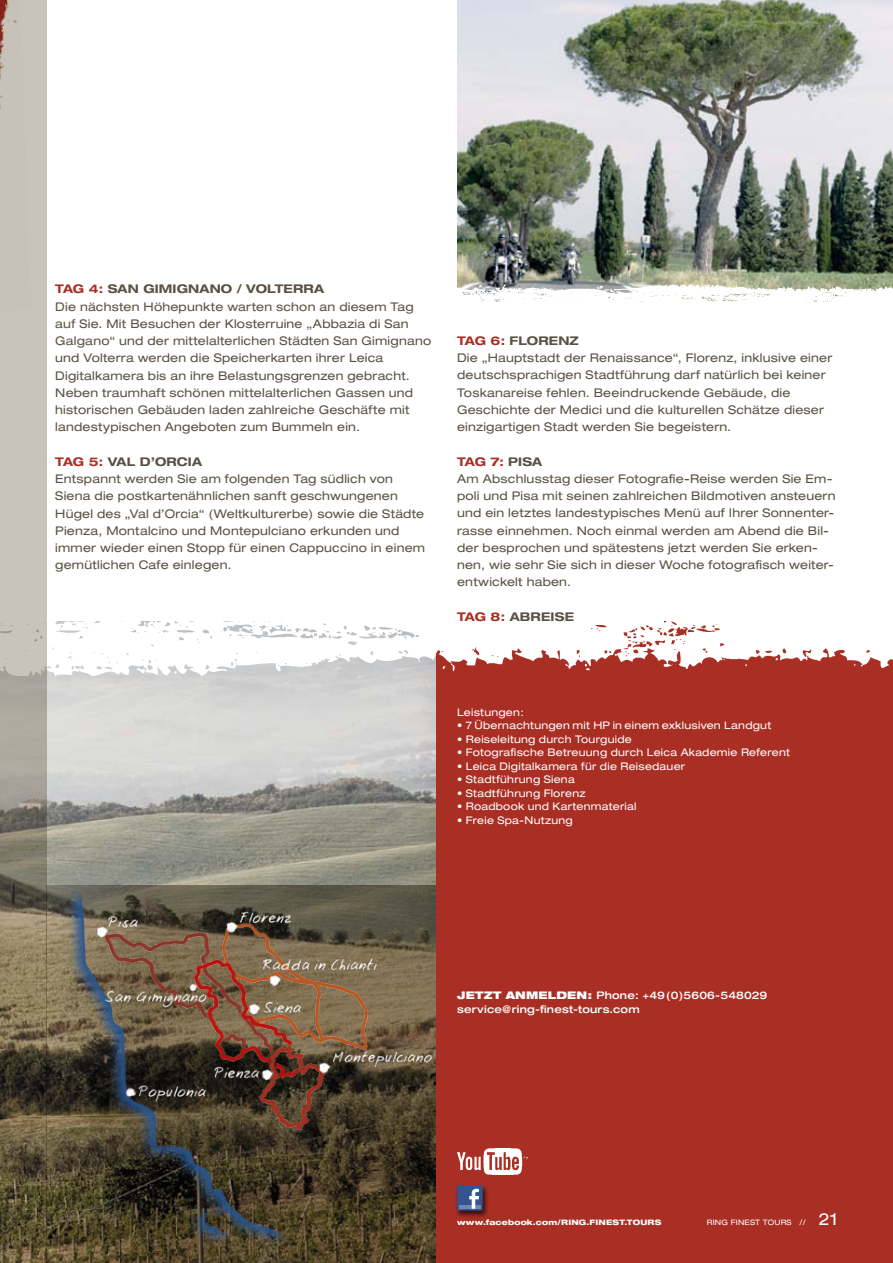
<style>
.page{position:relative;width:893px;height:1263px;background:#fff}
.page>*{position:absolute;margin:0;border:0;box-sizing:border-box;transform-origin:0 0}
.t1{font:expanded 12px/17.2px "Helvetica Neue";letter-spacing:.02em;color:#585144}
.t2{font:700 expanded 12px "Helvetica Neue";letter-spacing:-.005em;color:#585144}
.t3{font:expanded 10.5px "Helvetica Neue";letter-spacing:.025em;color:#fff}
.t4{font:500 expanded 10.5px/13.5px "Helvetica Neue";letter-spacing:.02em;color:#fff}
.t5{font:800 expanded 7.5px "Helvetica Neue";letter-spacing:.025em;color:#fff}
.t6{font:expanded 7.5px "Helvetica Neue";letter-spacing:.02em;color:#fff}
.s1{color:#a92f25}
.s2{font-weight:700;color:#a92f25}
.s3{font-weight:700}
.s4{font-weight:900}
.s5{font-size:16.5px}
</style>
<div class="page">
<div style="left:436px;top:621px;width:457px;height:642px;background:#a92f25"></div>
<img style="left:457px;top:1149px;width:70px;height:25px">
<div style="left:455px;top:1184px;width:34px;height:34px;background:#000;opacity:.7"></div>
<div style="left:457px;top:1185px;width:26px;height:25px;background:#355390"></div>
<hr style="left:459px;top:1205px;width:22px;height:4px;background:#7187b2">
<svg style="left:469px;top:1189px;width:10px;height:20px"></svg>
<img style="left:457px;top:0;width:436px;height:280px">
<img style="left:47px;top:675px;width:389px;height:183px">
<img style="left:47px;top:621px;width:846px;height:54px">
<svg style="left:0;top:0;width:47px;height:1263px;background:#b7b1a6"></svg>
<img style="left:457px;top:280px;width:436px;height:22px">
<svg style="left:47px;top:1252px;width:389px;height:11px;background:#524529"></svg>
<img style="left:8px;top:858px;width:428px;height:394px">
<p class="t2" style="left:55px;top:281px;width:104px"><span class="s1">TAG 4:</span> SAN GIMIGN</p>
<p class="t2" style="left:199px;top:281px;width:16px">ANO</p>
<p class="t2" style="left:237px;top:281px;width:24px">/ VOLTERR</p>
<p class="t2" style="left:314px;top:281px;width:12px">A</p>
<p class="t1" style="left:55px;top:297px;width:377px">Die nächsten Höhepunkte warten schon an diesem Tag auf Sie. Mit Besuchen der Klosterruine „Abbazia di San Galgano“ und der mittelalterlichen Städten San Gimignano und Volterra werden die Speicherkarten ihrer Leica Digitalkamera bis an ihre Belastungsgrenzen gebracht.<br>Neben traumhaft schönen mittelalterlichen Gassen und historischen Gebäuden laden zahlreiche Geschäfte mit landestypischen Angeboten zum Bummeln ein.</p>
<p class="t2" style="left:55px;top:454px;width:116px"><span class="s1">TAG 5:</span> VAL D’ORCI</p>
<p class="t2" style="left:192px;top:454px;width:12px">A</p>
<p class="t1" style="left:55px;top:470px;width:371px">Entspannt werden Sie am folgenden Tag südlich von Siena die postkartenähnlichen sanft geschwungenen Hügel des „Val d’Orcia“ (Weltkulturerbe) sowie die Städte Pienza, Montalcino und Montepulciano erkunden und immer wieder einen Stopp für einen Cappuccino in einem gemütlichen Cafe einlegen.</p>
<p class="t1" style="left:457px;top:332px;width:377px"><span class="s2">TAG 6:</span> <span class="s3">FLORENZ<br></span>Die „Hauptstadt der Renaissance“, Florenz, inklusive einer deutschsprachigen Stadtführung darf natürlich bei keiner Toskanareise fehlen. Beeindruckende Gebäude, die Geschichte der Medici und die kulturellen Schätze dieser einzigartigen Stadt werden Sie begeistern.</p>
<p class="t1" style="left:457px;top:453px;width:380px"><span class="s2">TAG 7:</span> <span class="s3">PIS A<br></span>Am Abschlusstag dieser Fotografie-Reise werden Sie Em&shy;poli und Pisa mit seinen zahlreichen Bildmotiven ansteuern und ein letztes landestypisches Menü auf Ihrer Sonnenter&shy;rasse einnehmen. Noch einmal werden am Abend die Bil&shy;der besprochen und spätestens jetzt werden Sie erken&shy;nen, wie sehr Sie sich in dieser Woche fotografisch weiter&shy;entwickelt haben.</p>
<p class="t2" style="left:457px;top:609px;width:83px"><span class="s1">TAG 8:</span> ABREISE</p>
<p class="t3" style="left:457px;top:705px;width:68px">Leistungen:</p>
<p class="t3" style="left:457px;top:719px;width:316px">• 7 Übernachtungen mit HP in einem exklusiven Landgut</p>
<p class="t3" style="left:457px;top:732px;width:176px">• Reiseleitung durch Tourguide</p>
<p class="t3" style="left:457px;top:746px;width:334px">• Fotografische Betreuung durch Leica Akademie Referent</p>
<p class="t3" style="left:457px;top:759px;width:230px">• Leica Digitalkamera für die Reisedauer</p>
<p class="t3" style="left:457px;top:773px;width:119px">• Stadtführung Siena</p>
<p class="t3" style="left:457px;top:786px;width:130px">• Stadtführung Florenz</p>
<p class="t3" style="left:457px;top:800px;width:181px">• Roadbook und Kartenmaterial</p>
<p class="t3" style="left:457px;top:813px;width:117px">• Freie Spa-Nutzung</p>
<p class="t4" style="left:457px;top:988px;width:312px"><span class="s4">JETZT ANMELDEN:</span> Phone: +49(0)5606-548029 service@ring-finest-tours.com</p>
<p class="t5" style="left:457px;top:1217px;width:206px">www.facebook.com/RING.FINEST.TOURS</p>
<p class="t6" style="left:707px;top:1218px;width:132px">RING FINEST TOURS // <span class="s5">21</span></p>
</div>
